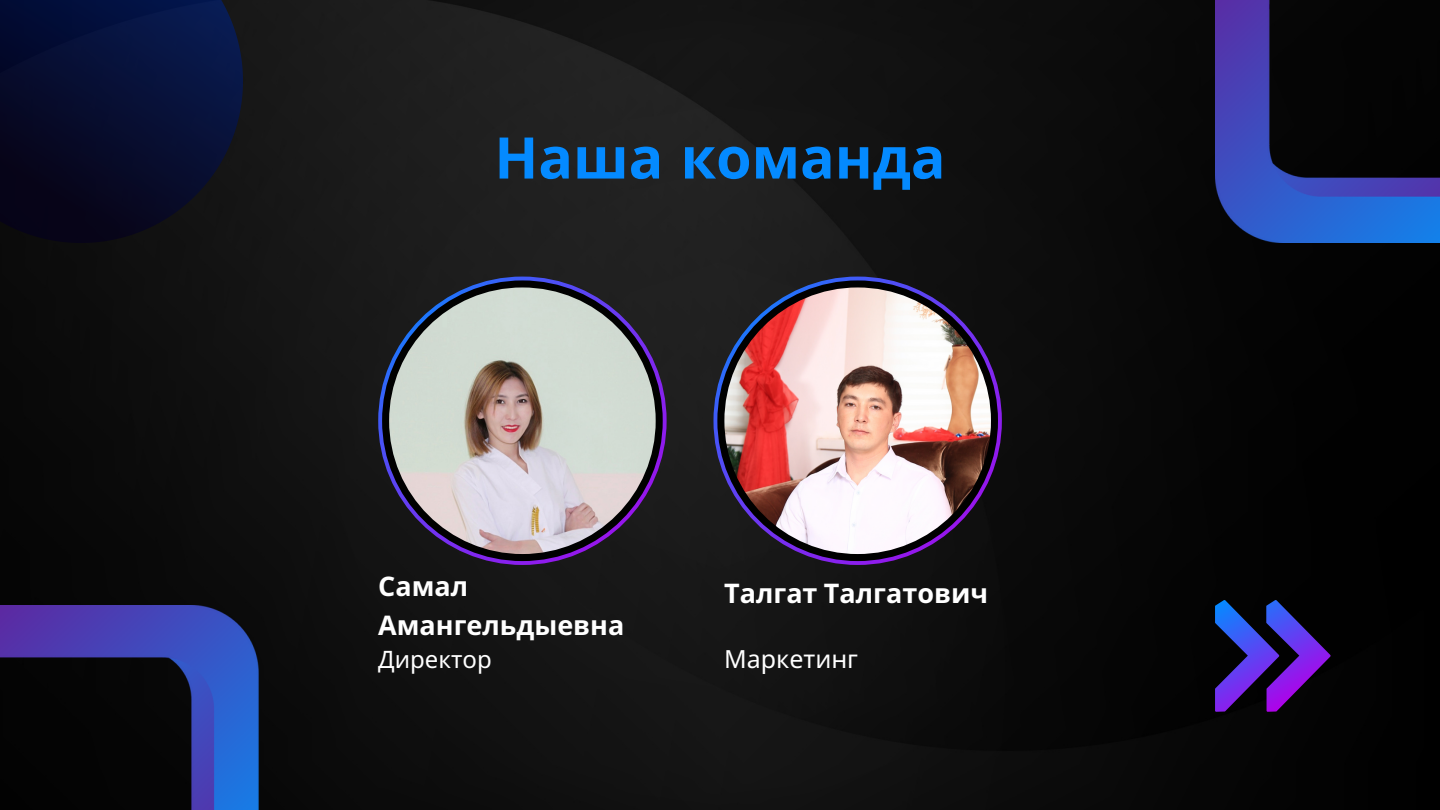
<style>
.page{position:relative;width:1440px;height:810px;background:#fff}
.page>*{position:absolute;margin:0;border:0;box-sizing:border-box;transform-origin:0 0}
.t1{font:700 57.4px "Noto Sans";color:#048aff}
.t2{font:700 27px/39px "Noto Sans";color:#fff}
.t3{font:25px "Noto Sans";color:#fff}
.t4{font:24px "Noto Sans";color:#fff}
</style>
<div class="page">
<img style="left:0;top:0;width:1440px;height:810px">
<svg style="left:1215px;top:600px;width:116px;height:112px"></svg>
<img style="left:1215px;top:0;width:225px;height:242px">
<svg style="left:0;top:0;width:243px;height:243px"></svg>
<svg style="left:378px;top:277px;width:289px;height:288px"></svg>
<div style="left:382px;top:280px;width:281px;height:281px;background:#000;border-radius:50%"></div>
<img style="left:389px;top:287px;width:267px;height:267px;border-radius:50%">
<svg style="left:713px;top:277px;width:289px;height:288px"></svg>
<div style="left:717px;top:280px;width:281px;height:281px;background:#000;border-radius:50%"></div>
<img style="left:724px;top:287px;width:267px;height:267px;border-radius:50%">
<img style="left:0;top:606px;width:259px;height:204px">
<p class="t1" style="left:494px;top:117px;width:453px">Наша команда</p>
<p class="t2" style="left:378px;top:566px;width:248px">Самал<br>Амангельдыевна</p>
<p class="t4" style="left:378px;top:642px;width:115px">Директор</p>
<p class="t2" style="left:724px;top:573px;width:266px">Талгат Талгатович</p>
<p class="t3" style="left:724px;top:641px;width:135px">Маркетинг</p>
</div>
